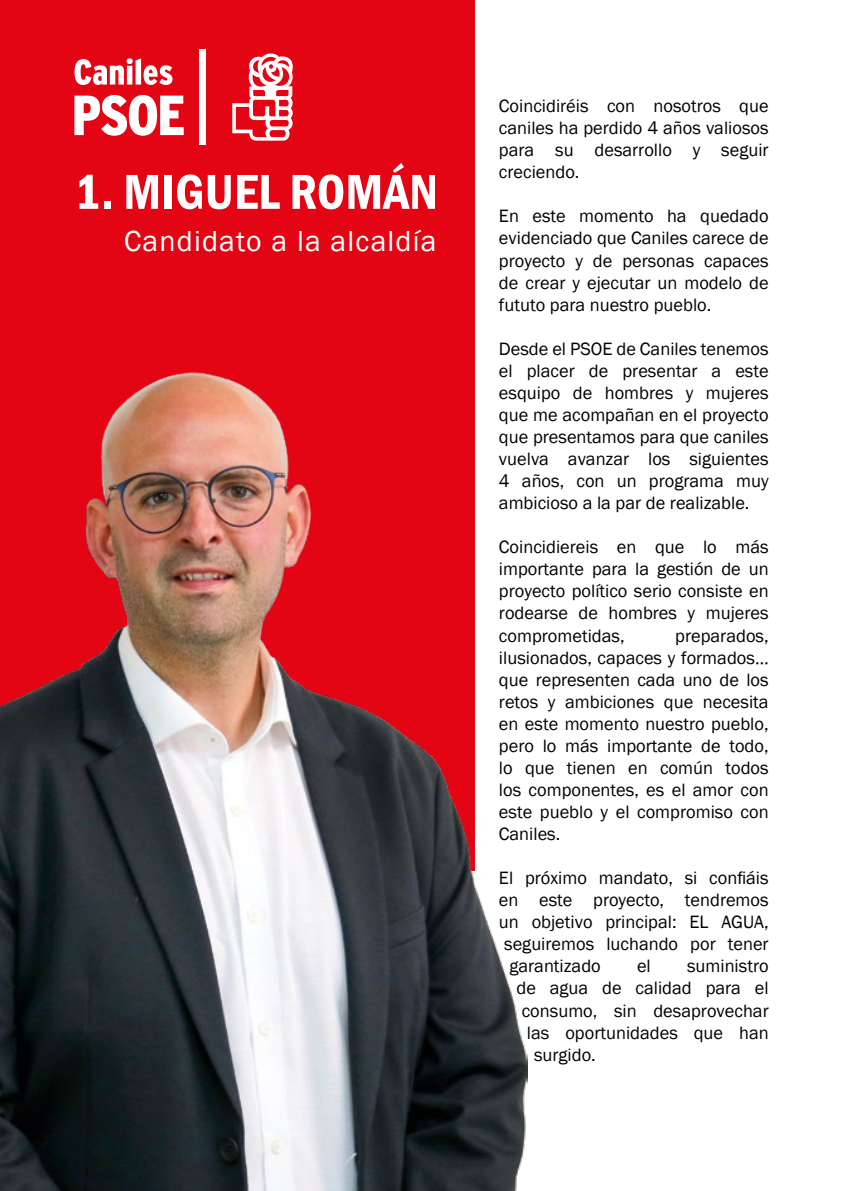
<style>
.page{position:relative;width:844px;height:1191px;background:#fff}
.page>*{position:absolute;margin:0;border:0;box-sizing:border-box;transform-origin:0 0}
.t1{font:600 condensed 50.75px "Franklin Gothic";color:#fff}
.t2{font:29.75px "Franklin Gothic";letter-spacing:.04em;color:#fff}
.t3{font:18.38px/22.1px "Franklin Gothic";color:#000;text-align:justify}
</style>
<div class="page">
<div style="left:0;top:0;width:474px;height:870px;background:#e30514"></div>
<img style="left:0;top:372px;width:527px;height:819px">
<svg style="left:232px;top:53px;width:61px;height:88px"></svg>
<svg style="left:74px;top:58px;width:98px;height:27px"></svg>
<svg style="left:74px;top:95px;width:110px;height:41px"></svg>
<div style="left:200px;top:49px;width:6px;height:96px;background:#fff"></div>
<h1 class="t1" style="left:74px;top:158px;width:365px">1. MIGUEL ROMÁN</h1>
<h2 class="t2" style="left:124px;top:222px;width:314px">Candidato a la alcaldía</h2>
<p class="t3" style="left:499px;top:95px;width:271px">Coincidiréis con nosotros que caniles ha perdido 4 años valiosos para su desarrollo y seguir creciendo.</p>
<p class="t3" style="left:499px;top:206px;width:271px">En este momento ha quedado evidenciado que Caniles carece de proyecto y de personas capaces de crear y ejecutar un modelo de fututo para nuestro pueblo.</p>
<p class="t3" style="left:499px;top:338px;width:271px">Desde el PSOE de Caniles tenemos el placer de presentar a este esquipo de hombres y mujeres que me acompañan en el proyecto que presentamos para que caniles vuelva avanzar los siguientes 4 años, con un programa muy ambicioso a la par de realizable.</p>
<p class="t3" style="left:499px;top:536px;width:271px">Coincidiereis en que lo más importante para la gestión de un proyecto político serio consiste en rodearse de hombres y mujeres comprometidas,</p>
<p class="t3" style="left:499px;top:625px;width:271px;text-indent:176px">preparados, ilusionados, capaces y formados… que representen cada uno de los retos y ambiciones que necesita en este momento nuestro pueblo, pero lo más importante de todo, lo que tienen en común todos los componentes, es el amor con este pueblo y el compromiso con Caniles.</p>
<p class="t3" style="left:499px;top:867px;width:271px">El próximo mandato, si confiáis</p>
<p class="t3" style="left:499px;top:889px;width:271px">en este proyecto, tendremos</p>
<p class="t3" style="left:499px;top:911px;width:271px">un objetivo principal: EL AGUA,</p>
<p class="t3" style="left:504px;top:933px;width:266px">seguiremos luchando por tener</p>
<p class="t3" style="left:509px;top:955px;width:93px">garantizado</p>
<p class="t3" style="left:636px;top:955px;width:15px">el</p>
<p class="t3" style="left:686px;top:955px;width:83px">suministro</p>
<p class="t3" style="left:516px;top:977px;width:254px">de agua de calidad para el</p>
<p class="t3" style="left:521px;top:999px;width:248px">consumo, sin desaprovechar</p>
<p class="t3" style="left:527px;top:1021px;width:243px">las oportunidades que han</p>
<p class="t3" style="left:534px;top:1043px;width:63px">surgido.</p>
</div>
